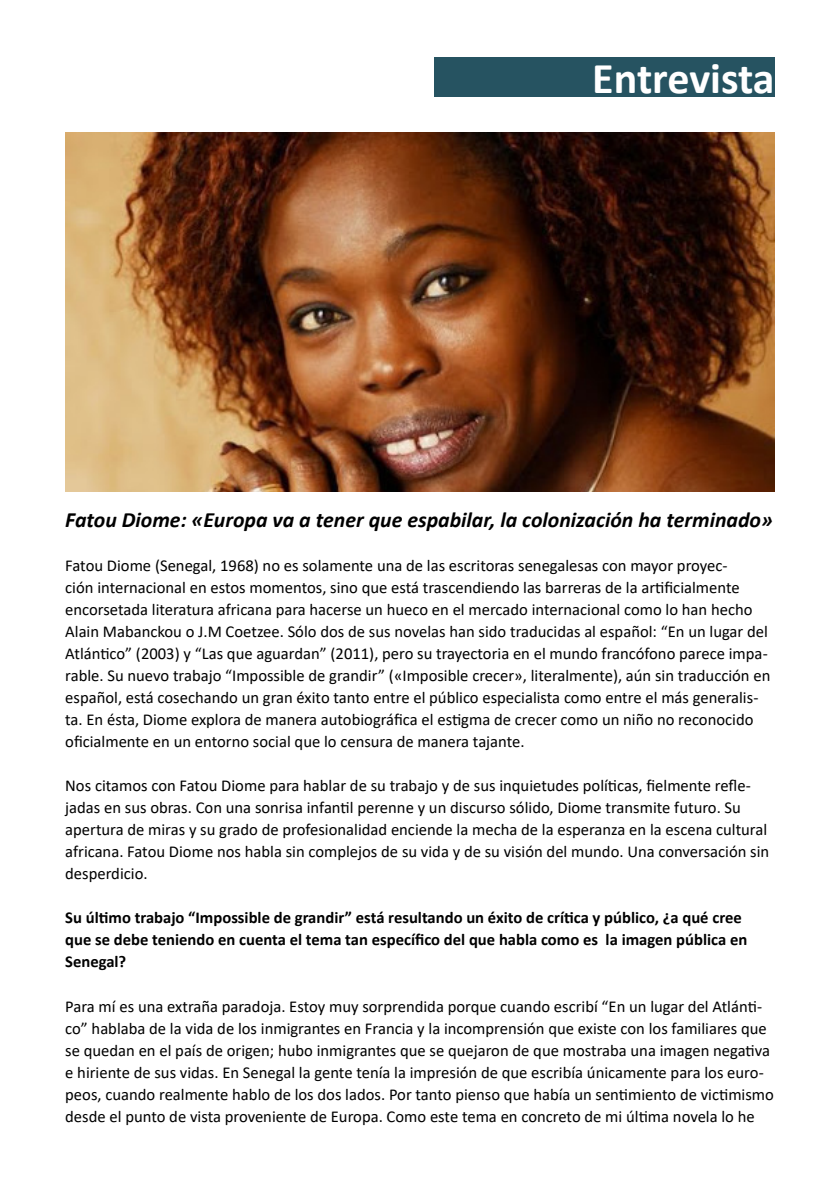
<style>
.page{position:relative;width:840px;height:1191px;background:#fff}
.page>*{position:absolute;margin:0;border:0;box-sizing:border-box;transform-origin:0 0}
.t1{font:700 44px "Calibri";letter-spacing:-.005em;color:#fff}
.t2{font:italic 700 21.8px "Calibri";color:#000}
.t3{font:16.6px/22px "Calibri";color:#000}
.t4{font:700 16.6px/22px "Calibri";color:#000}
</style>
<div class="page">
<img style="left:65px;top:132px;width:709px;height:359px">
<div style="left:434px;top:57px;width:340px;height:39px;background:#265361"></div>
<p class="t1" style="left:592px;top:47px;width:184px">Entrevista</p>
<p class="t2" style="left:65px;top:504px;width:708px">Fatou Diome: «Europa va a tener que espabilar, la colonización ha terminado»</p>
<p class="t3" style="left:65px;top:554px;width:706px">Fatou Diome (Senegal, 1968) no es solamente una de las escritoras senegalesas con mayor proyec-<br>ción internacional en estos momentos, sino que está trascendiendo las barreras de la artificialmente encorsetada literatura africana para hacerse un hueco en el mercado internacional como lo han hecho Alain Mabanckou o J.M Coetzee. Sólo dos de sus novelas han sido traducidas al español: “En un lugar del Atlántico” (2003) y “Las que aguardan” (2011), pero su trayectoria en el mundo francófono parece impa&shy;rable. Su nuevo trabajo “Impossible de grandir” («Imposible crecer», literalmente), aún sin traducción en español, está cosechando un gran éxito tanto entre el público especialista como entre el más generalis&shy;ta. En ésta, Diome explora de manera autobiográfica el estigma de crecer como un niño no reconocido oficialmente en un entorno social que lo censura de manera tajante.</p>
<p class="t3" style="left:65px;top:774px;width:705px">Nos citamos con Fatou Diome para hablar de su trabajo y de sus inquietudes políticas, fielmente refle&shy;jadas en sus obras. Con una sonrisa infantil perenne y un discurso sólido, Diome transmite futuro. Su apertura de miras y su grado de profesionalidad enciende la mecha de la esperanza en la escena cultural africana. Fatou Diome nos habla sin complejos de su vida y de su visión del mundo. Una conversación sin desperdicio.</p>
<p class="t4" style="left:65px;top:906px;width:683px">Su último trabajo “Impossible de grandir” está resultando un éxito de crítica y público, ¿a qué cree que se debe teniendo en cuenta el tema tan específico del que habla como es la imagen pública en<br>Senegal?</p>
<p class="t3" style="left:65px;top:994px;width:709px">Para mí es una extraña paradoja. Estoy muy sorprendida porque cuando escribí “En un lugar del Atlánti&shy;co” hablaba de la vida de los inmigrantes en Francia y la incomprensión que existe con los familiares que se quedan en el país de origen; hubo inmigrantes que se quejaron de que mostraba una imagen negativa e hiriente de sus vidas. En Senegal la gente tenía la impresión de que escribía únicamente para los euro&shy;peos, cuando realmente hablo de los dos lados. Por tanto pienso que había un sentimiento de victimismo desde el punto de vista proveniente de Europa. Como este tema en concreto de mi última novela lo he</p>
</div>
